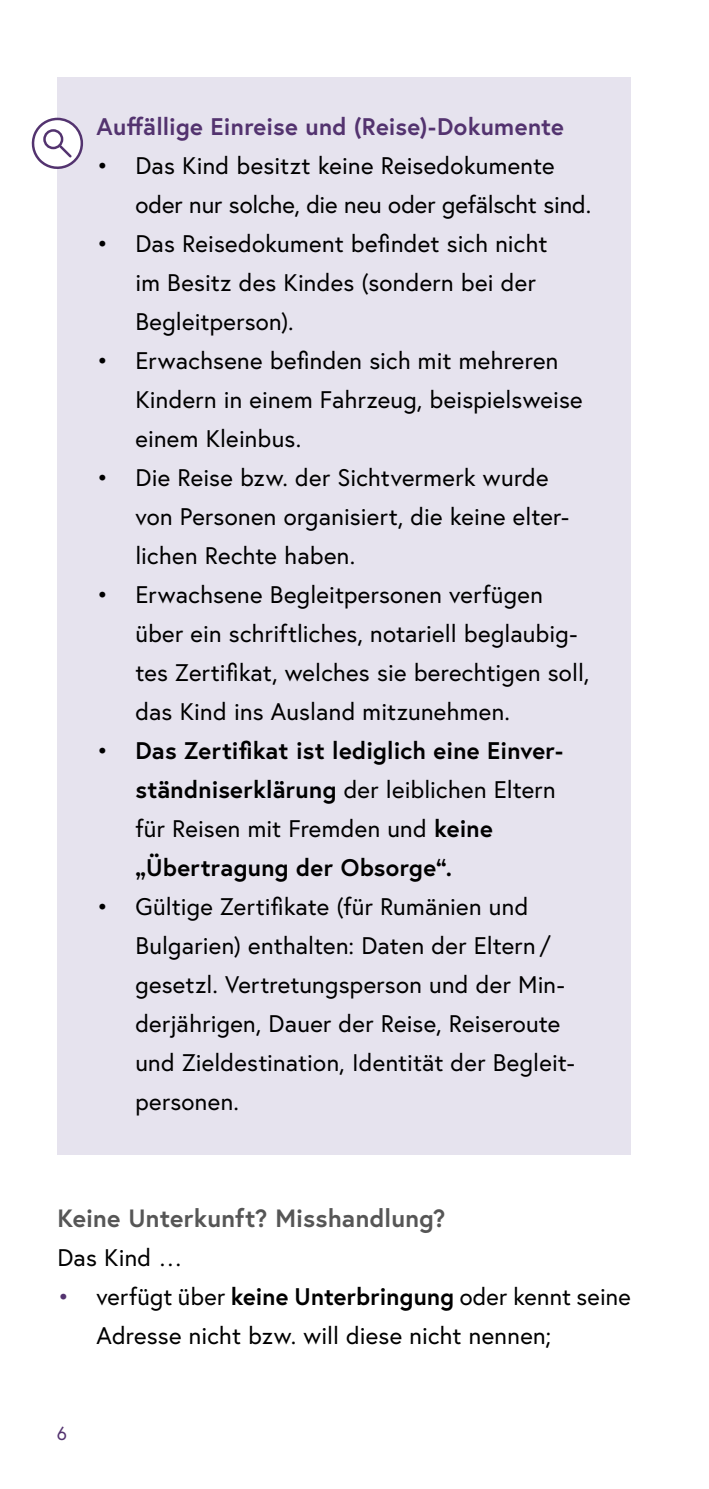
<style>
.page{position:relative;width:709px;height:1489px;background:#fff}
.page>*{position:absolute;margin:0;border:0;box-sizing:border-box;transform-origin:0 0}
.h3_ohne_Num_BEA{font:700 25px "Europa Austria";letter-spacing:.01em;color:#565656}
.t1{font:24px/39px "Europa Austria";letter-spacing:.01em;color:#000}
.t2{font:700 24px/39px "Europa Austria";letter-spacing:.01em;color:#000}
.Infobox_p_Infobox_Titel{font:700 24px "Europa Austria";letter-spacing:.01em;color:#53336f}
.t3{font:18.75px "Europa Austria";color:#53336f}
.s1{font-weight:400}
.s2{color:#53336f}
.s3{font-weight:700}
</style>
<div class="page">
<div style="left:57px;top:78px;width:574px;height:102px;background:#e6e3ee"></div>
<div style="left:57px;top:117px;width:574px;height:141px;background:#e6e3ee"></div>
<div style="left:57px;top:195px;width:574px;height:179px;background:#e6e3ee"></div>
<div style="left:57px;top:311px;width:574px;height:180px;background:#e6e3ee"></div>
<div style="left:57px;top:428px;width:574px;height:180px;background:#e6e3ee"></div>
<div style="left:57px;top:545px;width:574px;height:219px;background:#e6e3ee"></div>
<div style="left:57px;top:701px;width:574px;height:219px;background:#e6e3ee"></div>
<div style="left:57px;top:857px;width:574px;height:297px;background:#e6e3ee"></div>
<svg style="left:31px;top:117px;width:53px;height:52px"></svg>
<p class="Infobox_p_Infobox_Titel" style="left:97px;top:111px;width:469px">Auffällige Einreise und (Reise)-Dokumente</p>
<p class="t1" style="left:135px;top:146px;width:457px;text-indent:-39px">• Das Kind besitzt keine Reisedokumente oder nur solche, die neu oder gefälscht sind.</p>
<p class="t1" style="left:135px;top:224px;width:413px;text-indent:-39px">• Das Reisedokument befindet sich nicht im Besitz des Kindes (sondern bei der<br>Begleitperson).</p>
<p class="t1" style="left:135px;top:341px;width:449px;text-indent:-39px">• Erwachsene befinden sich mit mehreren<br>Kindern in einem Fahrzeug, beispielsweise einem Kleinbus.</p>
<p class="t1" style="left:135px;top:458px;width:435px;text-indent:-39px">• Die Reise bzw. der Sichtvermerk wurde von Personen organisiert, die keine elter&shy;lichen Rechte haben.</p>
<p class="t1" style="left:135px;top:575px;width:455px;text-indent:-39px">• Erwachsene Begleitpersonen verfügen über ein schriftliches, notariell beglaubig&shy;tes Zertifikat, welches sie berechtigen soll, das Kind ins Ausland mitzunehmen.</p>
<p class="t2" style="left:135px;top:730px;width:429px;text-indent:-39px"><span class="s1">•</span> Das Zertifikat ist lediglich eine Einver&shy;ständniserklärung <span class="s1">der leiblichen Eltern für Reisen mit Fremden und</span> keine „Übertragung der Obsorge“.</p>
<p class="t1" style="left:135px;top:887px;width:441px;text-indent:-39px">• Gültige Zertifikate (für Rumänien und Bulgarien) enthalten: Daten der Eltern / gesetzl. Vertretungsperson und der Min&shy;derjährigen, Dauer der Reise, Reiseroute und Zieldestination, Identität der Begleit&shy;personen.</p>
<h3 class="h3_ohne_Num_BEA" style="left:57px;top:1201px;width:389px">Keine Unterkunft? Misshandlung?</h3>
<p class="t1" style="left:57px;top:1237px;width:127px">Das Kind …</p>
<p class="t1" style="left:96px;top:1276px;width:536px;text-indent:-39px"><span class="s2">•</span> verfügt über <span class="s3">keine Unterbringung</span> oder kennt seine<br>Adresse nicht bzw. will diese nicht nennen;</p>
<p class="t3" style="left:57px;top:1420px;width:12px">6</p>
</div>
